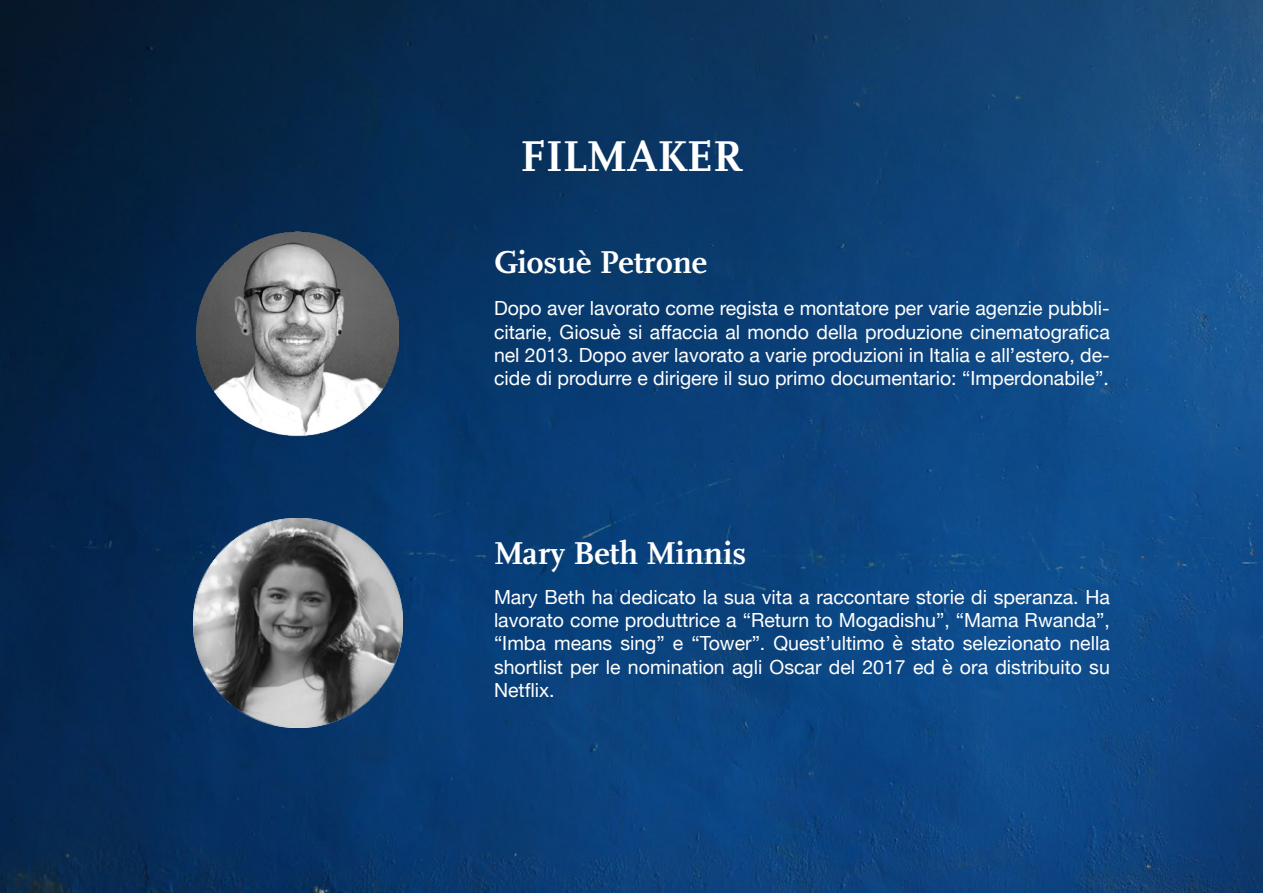
<style>
.page{position:relative;width:1263px;height:893px;background:#fff}
.page>*{position:absolute;margin:0;border:0;box-sizing:border-box;transform-origin:0 0}
.t1{font:700 45px "Scala";color:#fff}
.t2{font:700 33px "Scala";color:#fff}
.t3{font:19.5px/23.4px "Helvetica Neue";color:#fff;text-align:justify}
</style>
<div class="page">
<img style="left:0;top:0;width:1263px;height:893px">
<img style="left:193px;top:519px;width:209px;height:209px">
<img style="left:196px;top:232px;width:203px;height:207px">
<h1 class="t1" style="left:520px;top:131px;width:224px">FILMAKER</h1>
<h2 class="t2" style="left:494px;top:244px;width:215px">Giosuè Petrone</h2>
<p class="t3" style="left:494px;top:298px;width:617px">Dopo aver lavorato come regista e montatore per varie agenzie pubbli&shy;citarie, Giosuè si affaccia al mondo della produzione cinematografica nel 2013. Dopo aver lavorato a varie produzioni in Italia e all’estero, de&shy;cide di produrre e dirigere il suo primo documentario: “Imperdonabile”.</p>
<h2 class="t2" style="left:494px;top:535px;width:254px">Mary Beth Minnis</h2>
<p class="t3" style="left:494px;top:586px;width:617px">Mary Beth ha dedicato la sua vita a raccontare storie di speranza. Ha lavorato come produttrice a “Return to Mogadishu”, “Mama Rwanda”, “Imba means sing” e “Tower”. Quest’ultimo è stato selezionato nella shortlist per le nomination agli Oscar del 2017 ed è ora distribuito su Netflix.</p>
</div>
